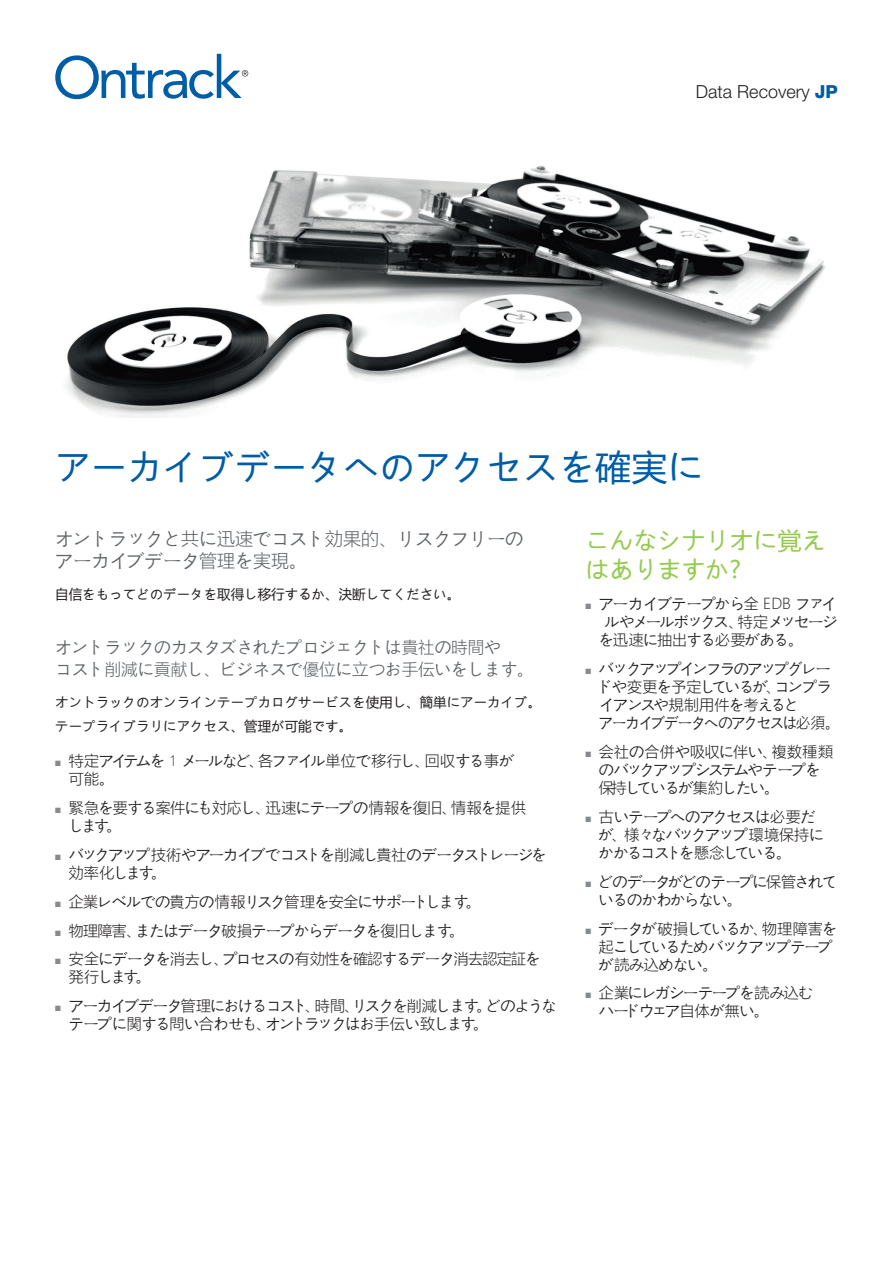
<style>
.page{position:relative;width:893px;height:1263px;background:#fff}
.page>*{position:absolute;margin:0;border:0;box-sizing:border-box;transform-origin:0 0}
.t1{font:36px "Microsoft Ya Hei";color:#015ca6}
.t2{font:24px/28.5px "Microsoft Ya Hei";color:#94ca4e}
.t3{font:300 18px/22.5px "Microsoft Ya Hei";color:#5e6367}
.t4{font:300 18px "Helvetica Neue LT Std";color:#231f20}
.t5{font:300 16.5px/22.5px "Microsoft Ya Hei";color:#5e6367}
.t6{font:300 15px/18px "Microsoft Ya Hei";letter-spacing:-.045em;color:#231f20}
.t7{font:300 15px/18px "Microsoft Ya Hei";letter-spacing:-.065em;color:#231f20}
.t8{font:300 15px/18px "Microsoft Ya Hei";letter-spacing:-.08em;color:#231f20}
.t9{font:300 15px/18px "Microsoft Ya Hei";letter-spacing:-.075em;color:#231f20}
.t10{font:300 15px "Microsoft Ya Hei";color:#231f20}
.t11{font:300 15px "Microsoft Ya Hei";letter-spacing:-.09em;color:#231f20}
.t12{font:13.5px/24.8px "Microsoft Ya Hei";color:#231f20}
.s1{font-weight:800;color:#015ca6}
.s2{font-family:"Helvetica Neue LT Std";font-weight:100;font-stretch:condensed}
</style>
<div class="page">
<svg style="left:55px;top:54px;width:193px;height:45px"></svg>
<img style="left:67px;top:166px;width:759px;height:251px">
<p class="t4" style="left:696px;top:81px;width:143px">Data Recovery <span class="s1">JP</span></p>
<h1 class="t1" style="left:55px;top:442px;width:650px">アーカイブデータへのアクセスを確実に</h1>
<p class="t3" style="left:55px;top:526px;width:470px">オントラックと共に迅速でコスト効果的、リスクフリーのアーカイブデータ管理を実現。</p>
<p class="t12" style="left:55px;top:581px;width:407px">自信をもってどのデータを取得し移行するか、決断してください。</p>
<p class="t5" style="left:55px;top:635px;width:480px">オントラックのカスタズされたプロジェクトは貴社の時間や<br>コスト削減に貢献し、ビジネスで優位に立つお手伝いをします。</p>
<p class="t12" style="left:55px;top:689px;width:488px">オントラックのオンラインテープカログサービスを使用し、簡単にアーカイブ。テープライブラリにアクセス、管理が可能です。</p>
<p class="t6" style="left:69px;top:752px;width:447px">特定アイテムを <span class="s2">1</span> メールなど、各ファイル単位で移行し、回収する事が可能。</p>
<p class="t6" style="left:69px;top:798px;width:459px">緊急を要する案件にも対応し、迅速にテープの情報を復旧、情報を提供します。</p>
<p class="t6" style="left:69px;top:845px;width:479px">バックアップ技術やアーカイブでコストを削減し貴社のデータストレージを効率化します。</p>
<p class="t6" style="left:69px;top:887px;width:473px;line-height:28.8px">企業レベルでの貴方の情報リスク管理を安全にサポートします。<br>物理障害、またはデータ破損テープからデータを復旧します。<br>安全にデータを消去し、プロセスの有効性を確認するデータ消去認定証を</p>
<p class="t7" style="left:69px;top:962px;width:489px;line-height:28.8px">発行します。<br>アーカイブデータ管理におけるコスト、時間、リスクを削減します。どのような</p>
<p class="t6" style="left:69px;top:1014px;width:421px">テープに関する問い合わせも、オントラックはお手伝い致します。</p>
<h2 class="t2" style="left:585px;top:526px;width:241px">こんなシナリオに覚えはありますか?</h2>
<p class="t10" style="left:599px;top:594px;width:239px">アーカイブテープから全 EDB ファイ</p>
<p class="t11" style="left:604px;top:612px;width:235px">ル やメールボックス、特定メッセージ</p>
<p class="t6" style="left:599px;top:631px;width:206px">を迅速に抽出する必要がある。</p>
<p class="t7" style="left:599px;top:659px;width:242px">バックアップインフラのアップグレードや変更を予定しているが、コンプライアンスや規制用件を考えると<br>アーカイブデータへのアクセスは必須。</p>
<p class="t7" style="left:599px;top:742px;width:236px">会社の合併や吸収に伴い、複数種類のバックアップシステムやテープを保持しているが集約したい。</p>
<p class="t6" style="left:599px;top:807px;width:227px">古いテープへのアクセスは必要だが、様々なバックアップ環境保持にかかるコストを懸念している。</p>
<p class="t8" style="left:599px;top:872px;width:239px">どのデータがどのテープに保管されているのかわからない。</p>
<p class="t9" style="left:599px;top:919px;width:240px">データが破損しているか、物理障害を起こしているためバックアップテープが読み込めない。</p>
<p class="t8" style="left:599px;top:983px;width:216px">企業にレガシーテープを読み込むハードウェア自体が無い。</p>
</div>
